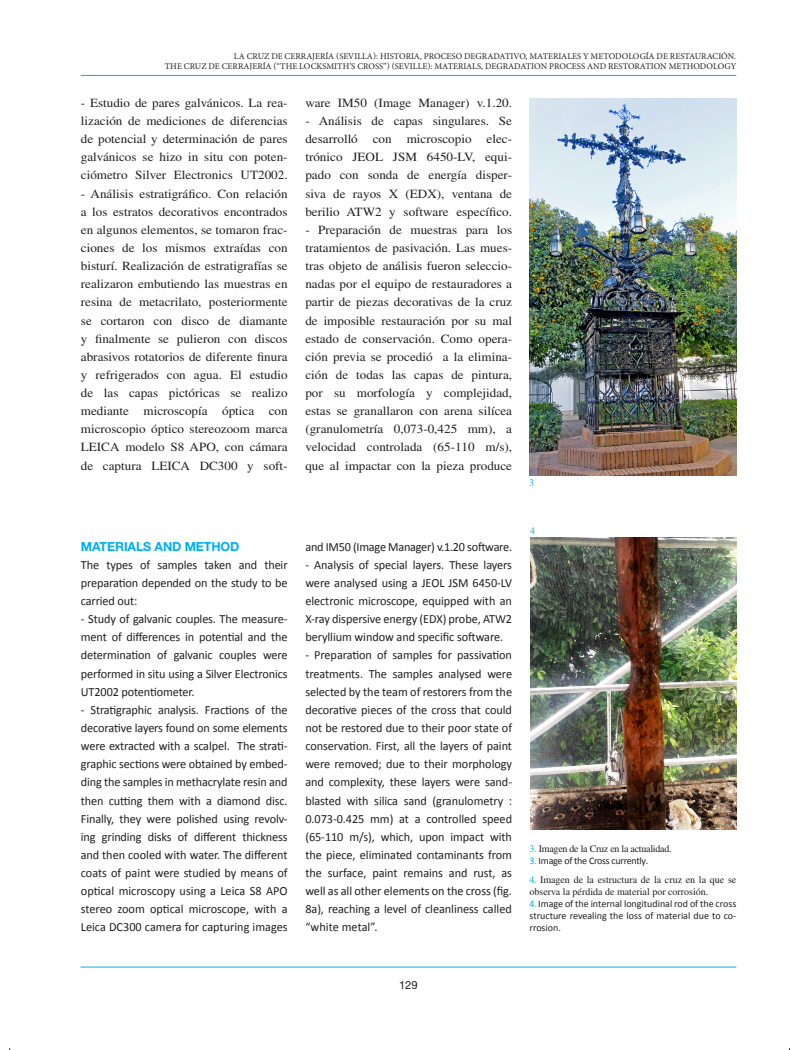
<style>
.page{position:relative;width:799px;height:1050px;background:#fff}
.page>*{position:absolute;margin:0;border:0;box-sizing:border-box;transform-origin:0 0}
.t1{font:12.5px/18.1px "Calibri";letter-spacing:-.01em;color:#231f20;text-align:justify}
.t2{font:12.5px/18.1px "Times LT Std";color:#231f20;text-align:justify;scale:1.05 1}
.t3{font:700 12.5px "Helvetica Neue LT Std";letter-spacing:-.01em;color:#00aeef}
.t4{font:11.25px "Helvetica Neue LT Std";color:#231f20}
.t5{font:10px/12px "Calibri";color:#231f20;text-align:justify}
.t6{font:10px/12px "Times LT Std";color:#231f20}
.t7{font:10px "Times LT Std";letter-spacing:-.025em;color:#231f20}
.t8{font:10px "Calibri";letter-spacing:-.025em;color:#231f20}
.t9{font:10px "Times LT Std";color:#00aeef}
.t10{font:8.75px/10.5px "Minion Pro";color:#231f20;text-align:right}
.s1{color:#00aeef}
</style>
<div class="page">
<hr style="left:81px;top:966px;width:655px;height:1px;background:#00aeef">
<hr style="left:81px;top:75px;width:655px;height:1px;background:#00aeef">
<img style="left:530px;top:538px;width:207px;height:291px">
<img style="left:530px;top:98px;width:206px;height:378px">
<p class="t10" style="left:165px;top:51px;width:573px">LA CRUZ DE CERRAJERÍA (SEVILLA): HISTORIA, PROCESO DEGRADATIVO, MATERIALES Y METODOLOGÍA DE RESTAURACIÓN.<br>THE CRUZ DE CERRAJERÍA (“THE LOCKSMITH’S CROSS”) (SEVILLE): MATERIALS, DEGRADATION PROCESS AND RESTORATION METHODOLOGY</p>
<p class="t2" style="left:81px;top:94px;width:198px">- Estudio de pares galvánicos. La rea&shy;lización de mediciones de diferencias de potencial y determinación de pares galvánicos se hizo in situ con poten&shy;ciómetro Silver Electronics UT2002.</p>
<p class="t2" style="left:81px;top:184px;width:198px">- Análisis estratigráfico. Con relación a los estratos decorativos encontrados en algunos elementos, se tomaron frac&shy;ciones de los mismos extraídas con bisturí. Realización de estratigrafías se realizaron embutiendo las muestras en resina de metacrilato, posteriormente se cortaron con disco de diamante y finalmente se pulieron con discos abrasivos rotatorios de diferente finura y refrigerados con agua. El estudio de las capas pictóricas se realizo mediante microscopía óptica con microscopio óptico stereozoom marca LEICA modelo S8 APO, con cámara de captura LEICA DC300 y soft-</p>
<p class="t3" style="left:81px;top:538px;width:160px">MATERIALS AND METHOD</p>
<p class="t1" style="left:81px;top:555px;width:208px">The types of samples taken and their preparation depended on the study to be carried out:</p>
<p class="t1" style="left:81px;top:610px;width:208px">- Study of galvanic couples. The measure&shy;ment of differences in potential and the determination of galvanic couples were performed in situ using a Silver Electronics UT2002 potentiometer.</p>
<p class="t1" style="left:81px;top:700px;width:208px">- Stratigraphic analysis. Fractions of the decorative layers found on some elements were extracted with a scalpel. The strati&shy;graphic sections were obtained by embed&shy;ding the samples in methacrylate resin and then cutting them with a diamond disc.<br>Finally, they were polished using revolv&shy;ing grinding disks of different thickness and then cooled with water. The different coats of paint were studied by means of optical microscopy using a Leica S8 APO stereo zoom optical microscope, with a Leica DC300 camera for capturing images</p>
<p class="t2" style="left:305px;top:94px;width:198px">ware IM50 (Image Manager) v.1.20.</p>
<p class="t2" style="left:305px;top:112px;width:198px">- Análisis de capas singulares. Se desarrolló con microscopio elec&shy;trónico JEOL JSM 6450-LV, equi&shy;pado con sonda de energía disper&shy;siva de rayos X (EDX), ventana de berilio ATW2 y software específico.</p>
<p class="t2" style="left:305px;top:220px;width:198px">- Preparación de muestras para los tratamientos de pasivación. Las mues&shy;tras objeto de análisis fueron seleccio&shy;nadas por el equipo de restauradores a partir de piezas decorativas de la cruz de imposible restauración por su mal estado de conservación. Como opera&shy;ción previa se procedió a la elimina&shy;ción de todas las capas de pintura, por su morfología y complejidad, estas se granallaron con arena silícea (granulometría 0,073-0,425 mm), a velocidad controlada (65-110 m/s), que al impactar con la pieza produce</p>
<p class="t1" style="left:305px;top:537px;width:208px">and IM50 (Image Manager) v.1.20 software.</p>
<p class="t1" style="left:305px;top:555px;width:208px">- Analysis of special layers. These layers were analysed using a JEOL JSM 6450-LV electronic microscope, equipped with an X-ray dispersive energy (EDX) probe, ATW2 beryllium window and specific software.</p>
<p class="t1" style="left:305px;top:646px;width:208px">- Preparation of samples for passivation treatments. The samples analysed were selected by the team of restorers from the decorative pieces of the cross that could not be restored due to their poor state of conservation. First, all the layers of paint were removed; due to their morphology and complexity, these layers were sand&shy;blasted with silica sand (granulometry :<br>0.073-0.425 mm) at a controlled speed (65-110 m/s), which, upon impact with the piece, eliminated contaminants from the surface, paint remains and rust, as well as all other elements on the cross (fig.<br>8a), reaching a level of cleanliness called “white metal”.</p>
<p class="t9" style="left:529px;top:477px;width:6px">3</p>
<p class="t9" style="left:530px;top:525px;width:6px">4</p>
<p class="t7" style="left:529px;top:842px;width:144px"><span class="s1">3.</span> Imagen de la Cruz en la actualidad.</p>
<p class="t8" style="left:529px;top:854px;width:120px"><span class="s1">3.</span> Image of the Cross currently.</p>
<p class="t6" style="left:529px;top:873px;width:208px"><span class="s1">4.</span> Imagen de la estructura de la cruz en la que se observa la pérdida de material por corrosión.</p>
<p class="t5" style="left:529px;top:897px;width:208px"><span class="s1">4.</span> Image of the internal longitudinal rod of the cross structure revealing the loss of material due to co&shy;rrosion.</p>
<p class="t4" style="left:399px;top:978px;width:20px">129</p>
</div>
